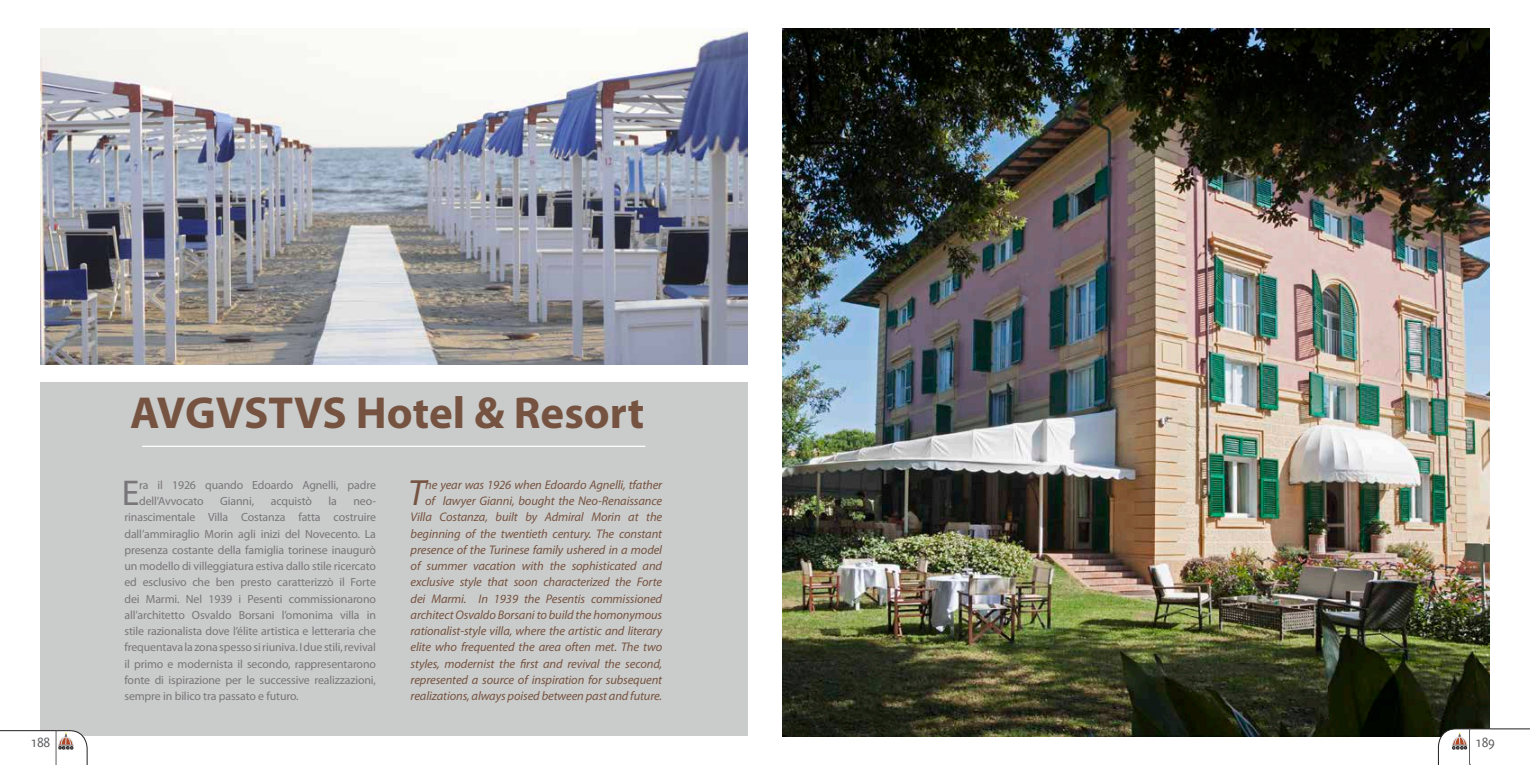
<style>
.page{position:relative;width:1530px;height:765px;background:#fff}
.page>*{position:absolute;margin:0;border:0;box-sizing:border-box;transform-origin:0 0}
.t1{font:700 45px "Myriad Pro";color:#765341}
.t2{font:italic 36.62px "Myriad Pro";color:#765341}
.t3{font:36px "Myriad Pro";color:#797579}
.t4{font:15px "Delicious";letter-spacing:-.02em;color:#58595b}
.t5{font:italic 12.5px/16.2px "Myriad Pro";letter-spacing:-.01em;color:#765341;text-align:right}
.t6{font:11.88px/16.2px "Myriad Pro";letter-spacing:-.01em;color:#797579}
</style>
<div class="page">
<img style="left:40px;top:29px;width:707px;height:336px">
<div style="left:40px;top:382px;width:707px;height:354px;background:#cacccb"></div>
<hr style="left:142px;top:446px;width:503px;height:1px;background:#fff">
<img style="left:783px;top:29px;width:707px;height:707px">
<svg style="left:1438px;top:729px;width:92px;height:36px"></svg>
<svg style="left:0;top:730px;width:87px;height:35px"></svg>
<h1 class="t1" style="left:130px;top:383px;width:516px">AVGVSTVS Hotel &amp; Resort</h1>
<h3 class="t3" style="left:122px;top:471px;width:19px">E</h3>
<p class="t6" style="left:139px;top:477px;width:238px">ra il 1926 quando Edoardo Agnelli, padre dell’Avvocato</p>
<p class="t6" style="left:220px;top:493px;width:35px">Gianni,</p>
<p class="t6" style="left:271px;top:493px;width:43px">acquistò</p>
<p class="t6" style="left:329px;top:493px;width:10px">la</p>
<p class="t6" style="left:124px;top:493px;width:253px;text-align:justify;text-indent:229px">neo&shy;rinascimentale Villa Costanza fatta costruire dall’ammiraglio Morin agli inizi del Novecento. La presenza costante della famiglia torinese inaugurò un modello di villeggiatura estiva dallo stile ricercato ed esclusivo che ben presto caratterizzò il Forte dei Marmi. Nel 1939 i Pesenti commissionarono all’architetto Osvaldo Borsani l’omonima villa in stile razionalista dove l’élite artistica e letteraria che frequentava la zona spesso si riuniva. I due stili, revival il primo e modernista il secondo, rappresentarono fonte di ispirazione per le successive realizzazioni, sempre in bilico tra passato e futuro.</p>
<p class="t5" style="left:411px;top:476px;width:253px">he year was 1926 when Edoardo Agnelli, tfather<br>of lawyer Gianni, bought the Neo-Renaissance Villa Costanza, built by Admiral Morin at the beginning of the twentieth century. The constant presence of the Turinese family ushered in a model of summer vacation with the sophisticated and exclusive style that soon characterized the Forte dei Marmi. In 1939 the Pesentis commissioned architect Osvaldo Borsani to build the homonymous rationalist-style villa, where the artistic and literary elite who frequented the area often met. The two styles, modernist the first and revival the second, represented a source of inspiration for subsequent realizations, always poised between past and future.</p>
<h2 class="t2" style="left:408px;top:470px;width:19px">T</h2>
<p class="t4" style="left:31px;top:733px;width:21px">188</p>
<p class="t4" style="left:1475px;top:733px;width:21px">189</p>
</div>
